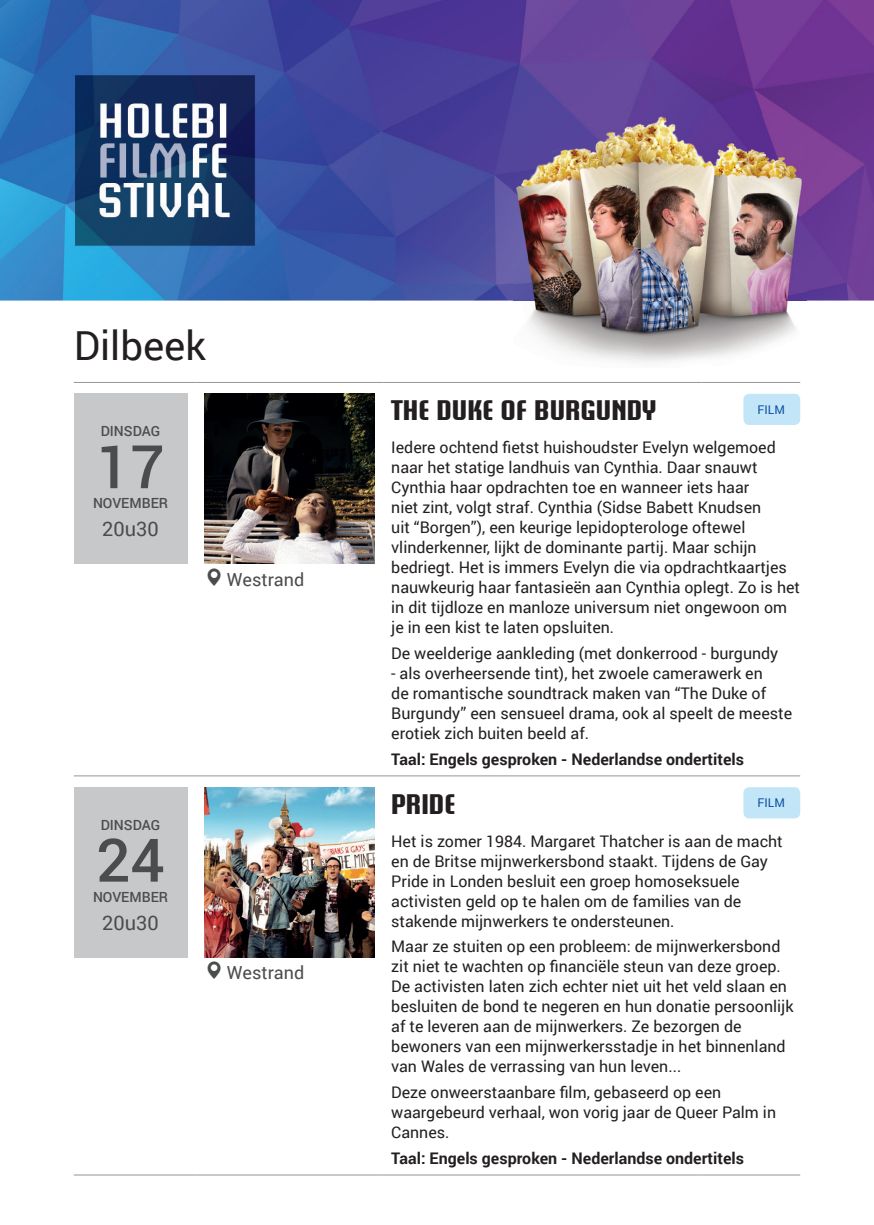
<style>
.page{position:relative;width:874px;height:1225px;background:#fff}
.page>*{position:absolute;margin:0;border:0;box-sizing:border-box;transform-origin:0 0}
.t1{font:500 60px "Roboto";color:#4b4c4d}
.t2{font:40px "Roboto";color:#231f20}
.t3{font:700 28px "Briem Akademi Std";color:#231f20}
.t4{font:20px "Roboto";color:#4b4c4d}
.t5{font:18px "Roboto";color:#4b4c4d}
.t6{font:16px/20px "Roboto";color:#231f20}
.t7{font:700 16px "Roboto";color:#231f20}
.t8{font:500 14px "Roboto";color:#4b4c4d}
.t9{font:12px "Roboto";color:#0d4da1}
</style>
<div class="page">
<img style="left:0;top:0;width:873px;height:300px">
<hr style="left:74px;top:382px;width:122px;height:1px;background:#939598">
<hr style="left:196px;top:382px;width:187px;height:1px;background:#939598">
<hr style="left:383px;top:382px;width:318px;height:1px;background:#939598">
<hr style="left:701px;top:382px;width:98px;height:1px;background:#939598">
<hr style="left:74px;top:775px;width:122px;height:1px;background:#939598">
<hr style="left:196px;top:775px;width:187px;height:1px;background:#939598">
<hr style="left:383px;top:775px;width:318px;height:1px;background:#939598">
<hr style="left:701px;top:775px;width:98px;height:1px;background:#939598">
<hr style="left:74px;top:1174px;width:122px;height:1px;background:#939598">
<hr style="left:196px;top:1174px;width:187px;height:1px;background:#939598">
<hr style="left:383px;top:1174px;width:318px;height:1px;background:#939598">
<hr style="left:701px;top:1174px;width:98px;height:1px;background:#939598">
<div style="left:74px;top:394px;width:113px;height:170px;background:#c7c8ca"></div>
<img style="left:204px;top:394px;width:170px;height:170px">
<div style="left:743px;top:394px;width:56px;height:31px;background:#c2e6f8;border-radius:6px"></div>
<div style="left:74px;top:787px;width:113px;height:170px;background:#c7c8ca"></div>
<img style="left:204px;top:787px;width:170px;height:170px">
<div style="left:743px;top:787px;width:56px;height:31px;background:#c2e6f8;border-radius:6px"></div>
<img style="left:513px;top:115px;width:292px;height:248px">
<h2 class="t2" style="left:74px;top:317px;width:134px">Dilbeek</h2>
<p class="t8" style="left:101px;top:421px;width:61px">DINSDAG</p>
<h1 class="t1" style="left:96px;top:424px;width:70px">17</h1>
<p class="t8" style="left:93px;top:493px;width:76px">NOVEMBER</p>
<p class="t4" style="left:102px;top:515px;width:58px">20u30</p>
<p class="t5" style="left:227px;top:566px;width:79px">Westrand</p>
<p class="t8" style="left:101px;top:815px;width:61px">DINSDAG</p>
<h1 class="t1" style="left:96px;top:818px;width:70px">24</h1>
<p class="t8" style="left:93px;top:887px;width:76px">NOVEMBER</p>
<p class="t4" style="left:102px;top:908px;width:58px">20u30</p>
<p class="t5" style="left:227px;top:960px;width:79px">Westrand</p>
<h3 class="t3" style="left:391px;top:394px;width:266px">THE DUKE OF BURGUNDY</h3>
<p class="t9" style="left:757px;top:401px;width:29px">FILM</p>
<p class="t6" style="left:391px;top:437px;width:410px">Iedere ochtend fietst huishoudster Evelyn welgemoed naar het statige landhuis van Cynthia. Daar snauwt Cynthia haar opdrachten toe en wanneer iets haar<br>niet zint, volgt straf. Cynthia (Sidse Babett Knudsen<br>uit “Borgen”), een keurige lepidopterologe oftewel vlinderkenner, lijkt de dominante partij. Maar schijn bedriegt. Het is immers Evelyn die via opdrachtkaartjes nauwkeurig haar fantasieën aan Cynthia oplegt. Zo is het in dit tijdloze en manloze universum niet ongewoon om je in een kist te laten opsluiten.</p>
<p class="t6" style="left:391px;top:642px;width:388px">De weelderige aankleding (met donkerrood - burgundy</p>
<p class="t6" style="left:391px;top:662px;width:402px">- als overheersende tint), het zwoele camerawerk en<br>de romantische soundtrack maken van “The Duke of Burgundy” een sensueel drama, ook al speelt de meeste erotiek zich buiten beeld af.</p>
<p class="t7" style="left:391px;top:747px;width:354px">Taal: Engels gesproken - Nederlandse ondertitels</p>
<h3 class="t3" style="left:391px;top:788px;width:65px">PRIDE</h3>
<p class="t9" style="left:757px;top:795px;width:29px">FILM</p>
<p class="t6" style="left:391px;top:830px;width:393px">Het is zomer 1984. Margaret Thatcher is aan de macht en de Britse mijnwerkersbond staakt. Tijdens de Gay Pride in Londen besluit een groep homoseksuele activisten geld op te halen om de families van de stakende mijnwerkers te ondersteunen.</p>
<p class="t6" style="left:391px;top:936px;width:403px">Maar ze stuiten op een probleem: de mijnwerkersbond zit niet te wachten op financiële steun van deze groep.<br>De activisten laten zich echter niet uit het veld slaan en besluiten de bond te negeren en hun donatie persoonlijk af te leveren aan de mijnwerkers. Ze bezorgen de bewoners van een mijnwerkersstadje in het binnenland van Wales de verrassing van hun leven...</p>
<p class="t6" style="left:391px;top:1081px;width:386px">Deze onweerstaanbare film, gebaseerd op een waargebeurd verhaal, won vorig jaar de Queer Palm in<br>Cannes.</p>
<p class="t7" style="left:391px;top:1146px;width:354px">Taal: Engels gesproken - Nederlandse ondertitels</p>
</div>
